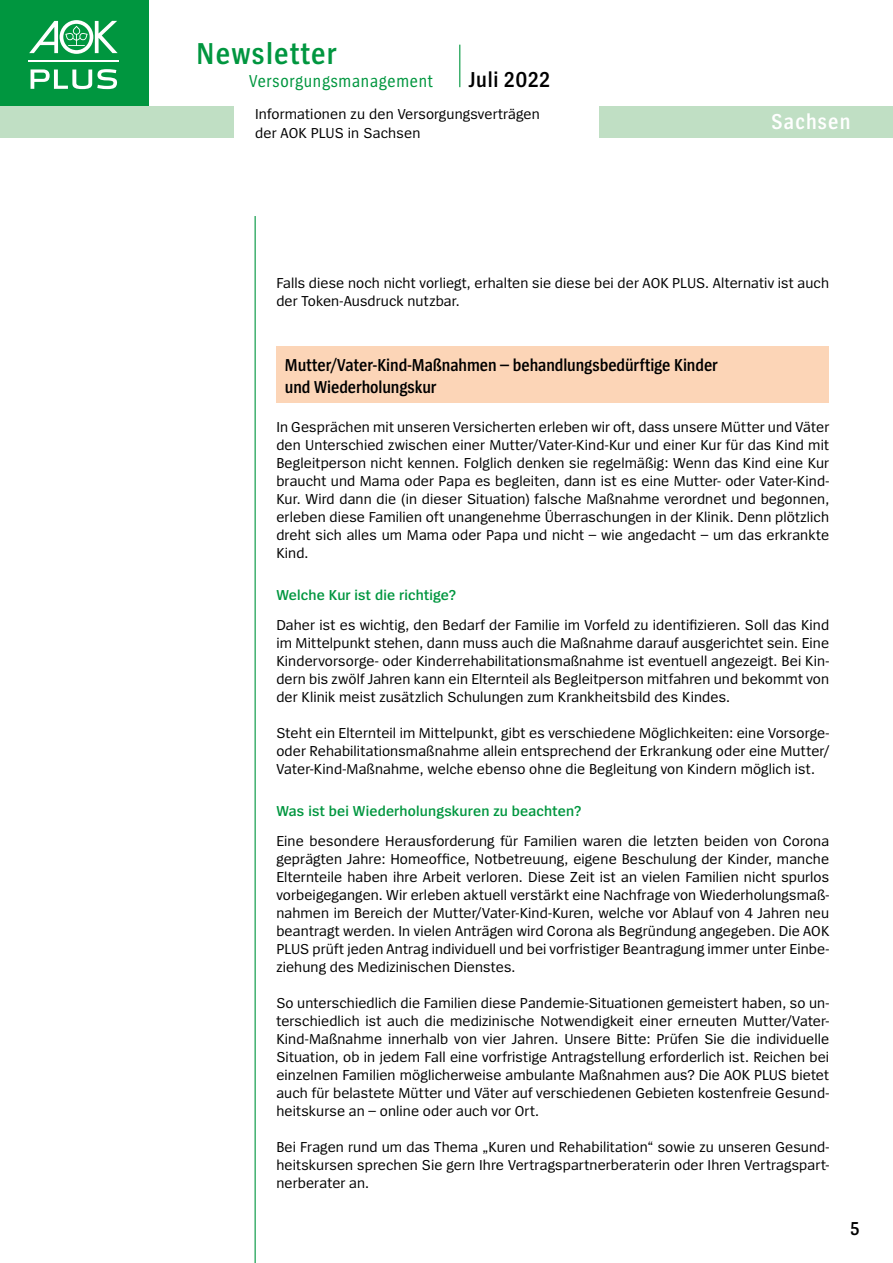
<style>
.page{position:relative;width:893px;height:1263px;background:#fff}
.page>*{position:absolute;margin:0;border:0;box-sizing:border-box;transform-origin:0 0}
.t1{font:600 31.5px "Spiegel Cd";letter-spacing:.04em;color:#00963f}
.t2{font:600 22.5px "Spiegel Cd";letter-spacing:.03em;color:#000}
.t3{font:600 22.5px "Spiegel Cd";letter-spacing:.05em;color:#fff}
.t4{font:600 19.5px "Spiegel Cd";color:#000}
.Rechte_Spalte_H_2_-_Headline_auf_Balken_{font:600 18px/21.6px "Spiegel Cd";letter-spacing:-.005em;color:#000}
.t5{font:18px "Spiegel Cd";letter-spacing:.04em;color:#00963f}
.Rechte_Spalte_P_-_Fliesstext{font:15px/18px "Spiegel";letter-spacing:.005em;color:#000;text-align:justify}
.Rechte_Spalte_H_3_-_Zwischenzeile_Grün{font:600 15px "Spiegel";letter-spacing:.01em;color:#00963f}
</style>
<div class="page">
<div style="left:0;top:0;width:149px;height:106px;background:#00963f"></div>
<svg style="left:31px;top:69px;width:86px;height:20px"></svg>
<svg style="left:29px;top:20px;width:89px;height:34px"></svg>
<hr style="left:28px;top:60px;width:91px;height:2px;background:#fff">
<hr style="left:459px;top:45px;width:1px;height:42px;background:#00963f">
<div style="left:0;top:106px;width:234px;height:32px;background:#c0dfc4"></div>
<div style="left:600px;top:106px;width:293px;height:32px;background:#c0dfc4"></div>
<hr style="left:255px;top:216px;width:1px;height:1047px;background:#00963f">
<div style="left:276px;top:346px;width:553px;height:57px;background:#fcd5b7"></div>
<h1 class="t1" style="left:197px;top:36px;width:142px">Newsletter</h1>
<p class="t5" style="left:249px;top:71px;width:185px">Versorgungsmanagement</p>
<h2 class="t2" style="left:469px;top:68px;width:83px">Juli 2022</h2>
<p class="Rechte_Spalte_P_-_Fliesstext" style="left:255px;top:104px;width:286px;line-height:19.5px">Informationen zu den Versorgungsverträgen der AOK PLUS in Sachsen</p>
<h2 class="t3" style="left:772px;top:110px;width:80px">Sachsen</h2>
<p class="Rechte_Spalte_P_-_Fliesstext" style="left:276px;top:274px;width:554px">Falls diese noch nicht vorliegt, erhalten sie diese bei der AOK PLUS. Alternativ ist auch der Token-Ausdruck nutzbar.</p>
<h2 class="Rechte_Spalte_H_2_-_Headline_auf_Balken_" style="left:285px;top:355px;width:434px">Mutter/Vater-Kind-Maßnahmen – behandlungsbedürftige Kinder und Wiederholungskur</h2>
<p class="Rechte_Spalte_P_-_Fliesstext" style="left:276px;top:418px;width:554px">In Gesprächen mit unseren Versicherten erleben wir oft, dass unsere Mütter und Väter den Unterschied zwischen einer Mutter/Vater-Kind-Kur und einer Kur für das Kind mit Begleitperson nicht kennen. Folglich denken sie regelmäßig: Wenn das Kind eine Kur braucht und Mama oder Papa es begleiten, dann ist es eine Mutter- oder Vater-Kind-Kur. Wird dann die (in dieser Situation) falsche Maßnahme verordnet und begonnen, erleben diese Familien oft unangenehme Überraschungen in der Klinik. Denn plötzlich dreht sich alles um Mama oder Papa und nicht – wie angedacht – um das erkrankte Kind.</p>
<h3 class="Rechte_Spalte_H_3_-_Zwischenzeile_Grün" style="left:276px;top:587px;width:181px">Welche Kur ist die richtige?</h3>
<p class="Rechte_Spalte_P_-_Fliesstext" style="left:276px;top:616px;width:554px">Daher ist es wichtig, den Bedarf der Familie im Vorfeld zu identifizieren. Soll das Kind im Mittelpunkt stehen, dann muss auch die Maßnahme darauf ausgerichtet sein. Eine Kindervorsorge- oder Kinderrehabilitationsmaßnahme ist eventuell angezeigt. Bei Kin&shy;dern bis zwölf Jahren kann ein Elternteil als Begleitperson mitfahren und bekommt von der Klinik meist zusätzlich Schulungen zum Krankheitsbild des Kindes.</p>
<p class="Rechte_Spalte_P_-_Fliesstext" style="left:276px;top:724px;width:554px">Steht ein Elternteil im Mittelpunkt, gibt es verschiedene Möglichkeiten: eine Vorsorge&shy;oder Rehabilitationsmaßnahme allein entsprechend der Erkrankung oder eine Mutter/ Vater-Kind-Maßnahme, welche ebenso ohne die Begleitung von Kindern möglich ist.</p>
<h3 class="Rechte_Spalte_H_3_-_Zwischenzeile_Grün" style="left:276px;top:803px;width:307px">Was ist bei Wiederholungskuren zu beachten?</h3>
<p class="Rechte_Spalte_P_-_Fliesstext" style="left:276px;top:832px;width:554px">Eine besondere Herausforderung für Familien waren die letzten beiden von Corona geprägten Jahre: Homeoffice, Notbetreuung, eigene Beschulung der Kinder, manche Elternteile haben ihre Arbeit verloren. Diese Zeit ist an vielen Familien nicht spurlos vorbeigegangen. Wir erleben aktuell verstärkt eine Nachfrage von Wiederholungsmaß&shy;nahmen im Bereich der Mutter/Vater-Kind-Kuren, welche vor Ablauf von 4 Jahren neu beantragt werden. In vielen Anträgen wird Corona als Begründung angegeben. Die AOK PLUS prüft jeden Antrag individuell und bei vorfristiger Beantragung immer unter Einbe&shy;ziehung des Medizinischen Dienstes.</p>
<p class="Rechte_Spalte_P_-_Fliesstext" style="left:276px;top:994px;width:554px">So unterschiedlich die Familien diese Pandemie-Situationen gemeistert haben, so un&shy;terschiedlich ist auch die medizinische Notwendigkeit einer erneuten Mutter/Vater-Kind-Maßnahme innerhalb von vier Jahren. Unsere Bitte: Prüfen Sie die individuelle Situation, ob in jedem Fall eine vorfristige Antragstellung erforderlich ist. Reichen bei einzelnen Familien möglicherweise ambulante Maßnahmen aus? Die AOK PLUS bietet auch für belastete Mütter und Väter auf verschiedenen Gebieten kostenfreie Gesund&shy;heitskurse an – online oder auch vor Ort.</p>
<p class="Rechte_Spalte_P_-_Fliesstext" style="left:276px;top:1138px;width:554px">Bei Fragen rund um das Thema „Kuren und Rehabilitation“ sowie zu unseren Gesund&shy;heitskursen sprechen Sie gern Ihre Vertragspartnerberaterin oder Ihren Vertragspart&shy;nerberater an.</p>
<h3 class="t4" style="left:850px;top:1218px;width:11px">5</h3>
</div>
